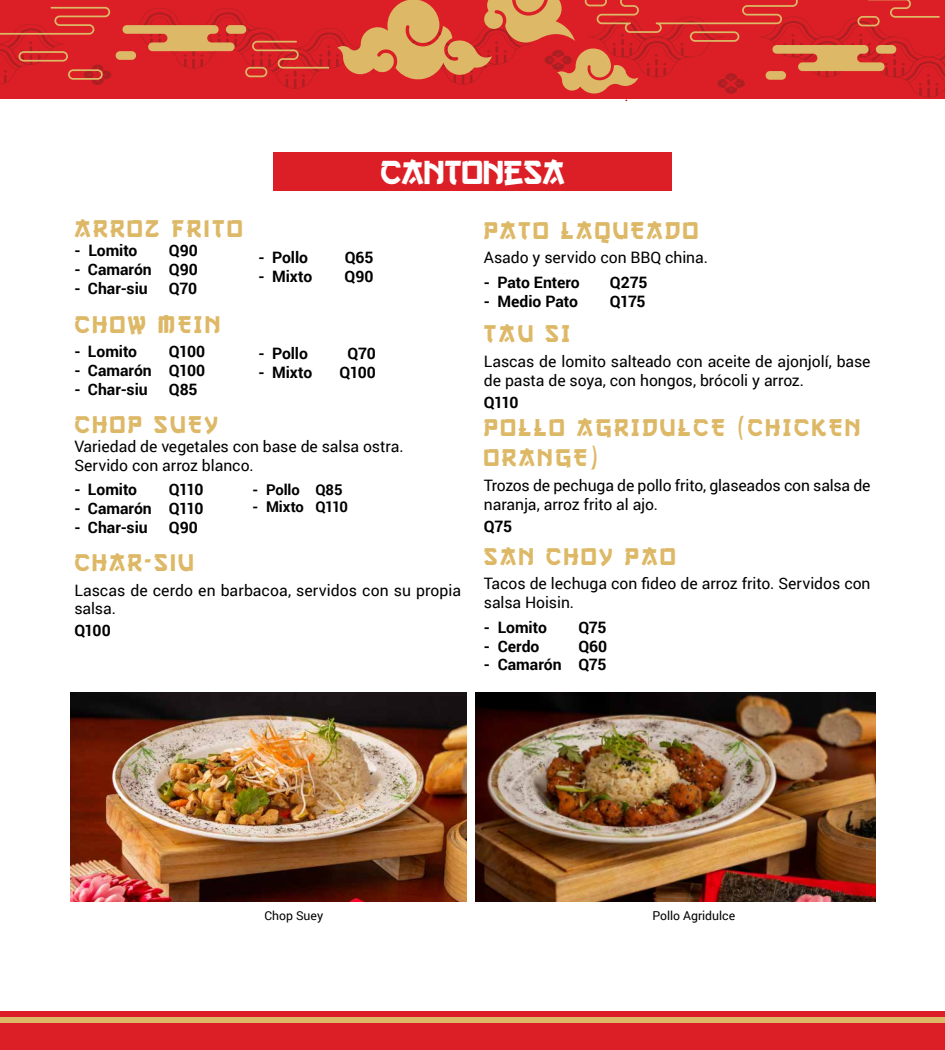
<style>
.page{position:relative;width:945px;height:1050px;background:#fff}
.page>*{position:absolute;margin:0;border:0;box-sizing:border-box;transform-origin:0 0}
.t1{font:35px "Gangof Three";color:#fff}
.t2{font:25.38px/30.4px "Gangof Three";letter-spacing:.1em;color:#ddb866}
.t3{font:15.75px/18.9px "Roboto";letter-spacing:-.005em;color:#000}
.t4{font:700 15.75px "Roboto";letter-spacing:-.005em;color:#000}
.t5{font:700 14.88px "Roboto";letter-spacing:-.005em;color:#000}
.t6{font:12.25px "Roboto";color:#000}
</style>
<div class="page">
<div style="left:0;top:1012px;width:945px;height:38px;background:#dc1f26"></div>
<div style="left:0;top:1018px;width:945px;height:5px;background:#ddb866"></div>
<div style="left:0;top:0;width:945px;height:99px;background:#dc1f26"></div>
<svg style="left:0;top:7px;width:111px;height:78px"></svg>
<div style="left:116px;top:51px;width:20px;height:9px;background:#ddb866;border-radius:4px"></div>
<svg style="left:123px;top:0;width:822px;height:101px"></svg>
<div style="left:273px;top:152px;width:399px;height:39px;background:#dc1f26"></div>
<img style="left:476px;top:692px;width:400px;height:209px">
<img style="left:70px;top:692px;width:396px;height:209px">
<h1 class="t1" style="left:380px;top:151px;width:186px">CANTONESA</h1>
<h2 class="t2" style="left:74px;top:212px;width:170px">ARROZ FRITO</h2>
<p class="t4" style="left:74px;top:239px;width:65px">- Lomito</p>
<p class="t4" style="left:169px;top:239px;width:30px">Q90</p>
<p class="t4" style="left:74px;top:258px;width:125px">- Camarón Q90</p>
<p class="t4" style="left:74px;top:277px;width:75px">- Char-siu</p>
<p class="t4" style="left:169px;top:277px;width:30px">Q70</p>
<h2 class="t2" style="left:74px;top:308px;width:147px">CHOW MEIN</h2>
<p class="t4" style="left:74px;top:341px;width:64px">- Lomito</p>
<p class="t4" style="left:169px;top:341px;width:38px">Q100</p>
<p class="t4" style="left:74px;top:360px;width:132px">- Camarón Q100</p>
<p class="t4" style="left:74px;top:379px;width:75px">- Char-siu</p>
<p class="t4" style="left:169px;top:379px;width:30px">Q85</p>
<h2 class="t2" style="left:74px;top:408px;width:145px">CHOP SUEY</h2>
<p class="t3" style="left:74px;top:436px;width:331px">Variedad de vegetales con base de salsa ostra.<br>Servido con arroz blanco.</p>
<p class="t4" style="left:74px;top:478px;width:64px">- Lomito</p>
<p class="t4" style="left:169px;top:478px;width:36px">Q110</p>
<p class="t4" style="left:74px;top:497px;width:131px">- Camarón Q110</p>
<p class="t4" style="left:74px;top:516px;width:75px">- Char-siu</p>
<p class="t4" style="left:169px;top:516px;width:30px">Q90</p>
<h2 class="t2" style="left:74px;top:546px;width:121px">CHAR-SIU</h2>
<p class="t3" style="left:74px;top:580px;width:388px">Lascas de cerdo en barbacoa, servidos con su propia salsa.</p>
<p class="t4" style="left:74px;top:620px;width:38px">Q100</p>
<p class="t4" style="left:258px;top:246px;width:51px">- Pollo</p>
<p class="t4" style="left:345px;top:246px;width:30px">Q65</p>
<p class="t4" style="left:258px;top:265px;width:55px">- Mixto</p>
<p class="t4" style="left:345px;top:265px;width:30px">Q90</p>
<p class="t4" style="left:258px;top:342px;width:51px">- Pollo</p>
<p class="t4" style="left:348px;top:342px;width:30px">Q70</p>
<p class="t4" style="left:258px;top:361px;width:55px">- Mixto</p>
<p class="t4" style="left:340px;top:361px;width:38px">Q100</p>
<p class="t5" style="left:252px;top:479px;width:92px">- Pollo Q85</p>
<p class="t5" style="left:252px;top:497px;width:97px">- Mixto Q110</p>
<h2 class="t2" style="left:484px;top:214px;width:216px">PATO LAQUEADO</h2>
<p class="t3" style="left:484px;top:248px;width:226px">Asado y servido con BBQ china.</p>
<p class="t4" style="left:484px;top:271px;width:97px">- Pato Entero</p>
<p class="t4" style="left:610px;top:271px;width:39px">Q275</p>
<p class="t4" style="left:484px;top:290px;width:96px">- Medio Pato</p>
<p class="t4" style="left:610px;top:290px;width:37px">Q175</p>
<h2 class="t2" style="left:484px;top:318px;width:88px">TAU SI</h2>
<p class="t3" style="left:484px;top:351px;width:388px">Lascas de lomito salteado con aceite de ajonjolí, base de pasta de soya, con hongos, brócoli y arroz.</p>
<p class="t4" style="left:484px;top:391px;width:36px">Q110</p>
<h2 class="t2" style="left:484px;top:411px;width:378px">POLLO AGRIDULCE (CHICKEN<br>ORANGE)</h2>
<p class="t3" style="left:484px;top:475px;width:388px">Trozos de pechuga de pollo frito, glaseados con salsa de naranja, arroz frito al ajo.</p>
<p class="t4" style="left:484px;top:515px;width:30px">Q75</p>
<h2 class="t2" style="left:484px;top:540px;width:193px">SAN CHOY PAO</h2>
<p class="t3" style="left:484px;top:574px;width:388px">Tacos de lechuga con fideo de arroz frito. Servidos con salsa Hoisin.</p>
<p class="t4" style="left:484px;top:616px;width:65px">- Lomito</p>
<p class="t4" style="left:578px;top:616px;width:30px">Q75</p>
<p class="t4" style="left:484px;top:635px;width:57px">- Cerdo</p>
<p class="t4" style="left:578px;top:635px;width:30px">Q60</p>
<p class="t4" style="left:484px;top:654px;width:124px">- Camarón Q75</p>
<p class="t6" style="left:264px;top:907px;width:60px">Chop Suey</p>
<p class="t6" style="left:652px;top:907px;width:84px">Pollo Agridulce</p>
</div>
